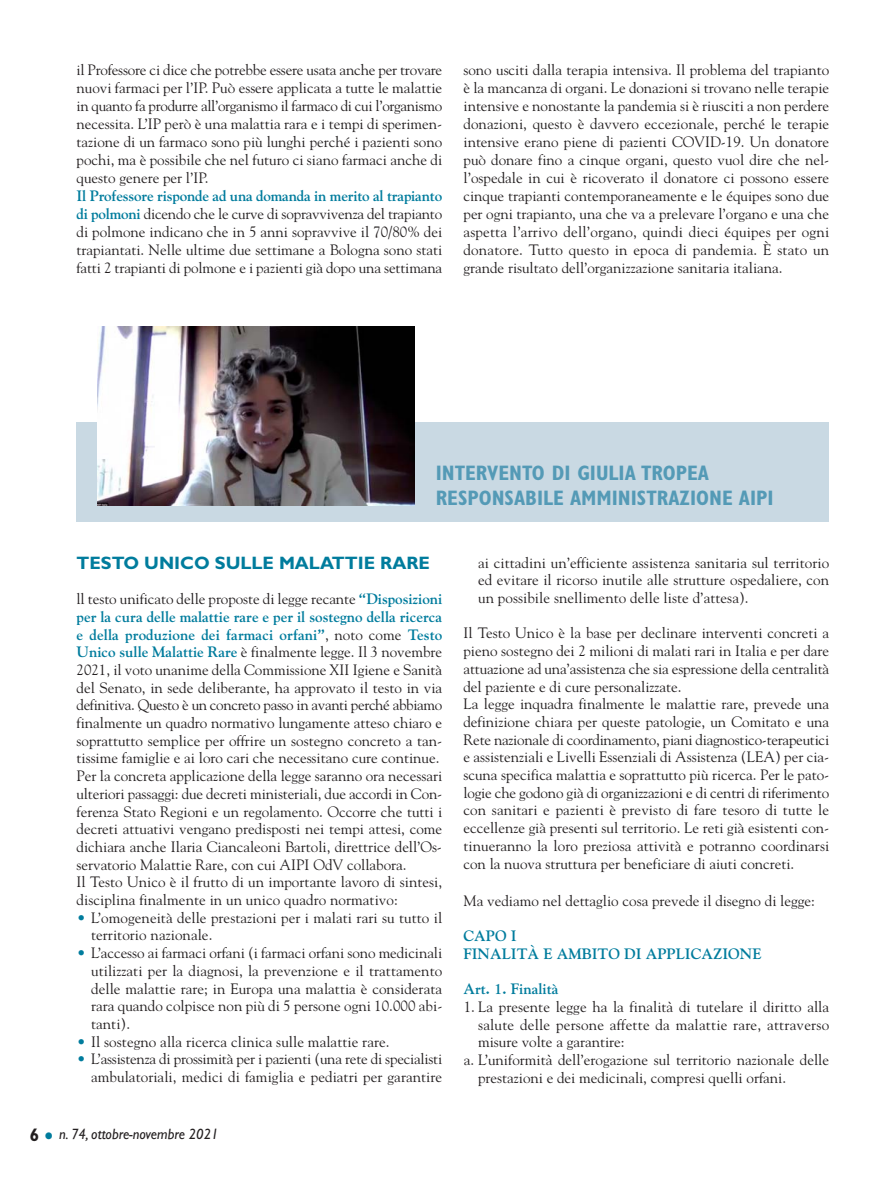
<style>
.page{position:relative;width:893px;height:1178px;background:#fff}
.page>*{position:absolute;margin:0;border:0;box-sizing:border-box;transform-origin:0 0}
.t1{font:700 condensed 21px/25.2px "Gill Sans";color:#549ab6}
.t2{font:700 18px "Gill Sans";color:#007c9d}
.t3{font:15px/17.7px "Goudy";color:#231f20;text-align:justify}
.t4{font:700 15px/17.7px "Goudy";color:#007c9d}
.t5{font:italic 15px "Gill Sans";color:#231f20;scale:.95 1}
.s1{font-weight:700;color:#007c9d}
.s2{color:#007c9d}
.s3{font-weight:700;font-style:normal;font-size:18px}
.s4{font-weight:700;font-style:normal;font-size:24px;color:#007c9d}
.s5{font-family:"Calibri"}
</style>
<div class="page">
<div style="left:77px;top:422px;width:752px;height:99px;background:#c9d9e3"></div>
<img style="left:98px;top:327px;width:317px;height:178px">
<p class="t3" style="left:77px;top:62px;width:367px">il Professore ci dice che potrebbe essere usata anche per trovare nuovi farmaci per l’IP. Può essere applicata a tutte le malattie in quanto fa produrre all’organismo il farmaco di cui l’organismo necessita. L’IP però è una malattia rara e i tempi di sperimen&shy;tazione di un farmaco sono più lunghi perché i pazienti sono pochi, ma è possibile che nel futuro ci siano farmaci anche di questo genere per l’IP.</p>
<p class="t3" style="left:77px;top:188px;width:367px"><span class="s1">Il Professore risponde ad una domanda in merito al trapianto di polmoni</span> dicendo che le curve di sopravvivenza del trapianto di polmone indicano che in 5 anni sopravvive il 70/80% dei trapiantati. Nelle ultime due settimane a Bologna sono stati fatti 2 trapianti di polmone e i pazienti già dopo una settimana</p>
<p class="t3" style="left:463px;top:62px;width:367px">sono usciti dalla terapia intensiva. Il problema del trapianto è la mancanza di organi. Le donazioni si trovano nelle terapie intensive e nonostante la pandemia si è riusciti a non perdere donazioni, questo è davvero eccezionale, perché le terapie intensive erano piene di pazienti COVID-19. Un donatore può donare fino a cinque organi, questo vuol dire che nel&shy;l’ospedale in cui è ricoverato il donatore ci possono essere cinque trapianti contemporaneamente e le équipes sono due per ogni trapianto, una che va a prelevare l’organo e una che aspetta l’arrivo dell’organo, quindi dieci équipes per ogni donatore. Tutto questo in epoca di pandemia. È stato un grande risultato dell’organizzazione sanitaria italiana.</p>
<h1 class="t1" style="left:436px;top:462px;width:339px">INTERVENTO DI GIULIA TROPEA<br>RESPONSABILE AMMINISTRAZIONE AIPI</h1>
<p class="t2" style="left:77px;top:556px;width:355px">TESTO UNICO SULLE MALATTIE RARE</p>
<p class="t3" style="left:77px;top:591px;width:367px;text-align:left">ll testo unificato delle proposte di legge recante <span class="s1">“Disposizioni per la cura delle malattie rare e per il sostegno della ricerca e della produzione dei farmaci orfani”</span>, noto come <span class="s1">Testo Unico sulle Malattie Rare</span> è finalmente legge. Il 3 novembre 2021, il voto unanime della Commissione XII Igiene e Sanità del Senato, in sede deliberante, ha approvato il testo in via definitiva. Questo è un concreto passo in avanti perché abbiamo finalmente un quadro normativo lungamente atteso chiaro e soprattutto semplice per offrire un sostegno concreto a tan&shy;tissime famiglie e ai loro cari che necessitano cure continue.<br>Per la concreta applicazione della legge saranno ora necessari ulteriori passaggi: due decreti ministeriali, due accordi in Con&shy;ferenza Stato Regioni e un regolamento. Occorre che tutti i decreti attuativi vengano predisposti nei tempi attesi, come dichiara anche Ilaria Ciancaleoni Bartoli, direttrice dell’Os&shy;servatorio Malattie Rare, con cui AIPI OdV collabora.<br>Il Testo Unico è il frutto di un importante lavoro di sintesi, disciplina finalmente in un unico quadro normativo:</p>
<p class="t3" style="left:91px;top:910px;width:353px;text-indent:-14px"><span class="s2">•</span> L’omogeneità delle prestazioni per i malati rari su tutto il territorio nazionale.</p>
<p class="t3" style="left:91px;top:945px;width:353px;text-indent:-14px"><span class="s2">•</span> L’accesso ai farmaci orfani (i farmaci orfani sono medicinali utilizzati per la diagnosi, la prevenzione e il trattamento delle malattie rare; in Europa una malattia è considerata rara quando colpisce non più di 5 persone ogni 10.000 abi&shy;tanti).</p>
<p class="t3" style="left:77px;top:1034px;width:314px"><span class="s2">•</span> Il sostegno alla ricerca clinica sulle malattie rare.</p>
<p class="t3" style="left:77px;top:1051px;width:367px;text-align:right"><span class="s2">•</span> L’assistenza di prossimità per i pazienti (una rete di specialisti ambulatoriali, medici di famiglia e pediatri per garantire</p>
<p class="t5" style="left:30px;top:1129px;width:200px"><span class="s3">6</span> <span class="s4">•</span> n. 74, ottobre-novembre 2021</p>
<p class="t3" style="left:478px;top:555px;width:353px">ai cittadini un’efficiente assistenza sanitaria sul territorio ed evitare il ricorso inutile alle strutture ospedaliere, con un possibile snellimento delle liste d’attesa).</p>
<p class="t3" style="left:463px;top:625px;width:367px;text-align:left">Il Testo Unico è la base per declinare interventi concreti a pieno sostegno dei 2 milioni di malati rari in Italia e per dare attuazione ad una’assistenza che sia espressione della centralità del paziente e di cure personalizzate.<br>La legge inquadra finalmente le malattie rare, prevede una definizione chiara per queste patologie, un Comitato e una Rete nazionale di coordinamento, piani diagnostico-terapeutici e assistenziali e Livelli Essenziali di Assistenza (LEA) per cia&shy;scuna specifica malattia e soprattutto più ricerca. Per le pato&shy;logie che godono già di organizzazioni e di centri di riferimento con sanitari e pazienti è previsto di fare tesoro di tutte le eccellenze già presenti sul territorio. Le reti già esistenti con&shy;tinueranno la loro preziosa attività e potranno coordinarsi con la nuova struttura per beneficiare di aiuti concreti.</p>
<p class="t3" style="left:463px;top:893px;width:353px">Ma vediamo nel dettaglio cosa prevede il disegno di legge:</p>
<p class="t4" style="left:463px;top:928px;width:300px">CAPO I<br>FINALITÀ E AMBITO DI APPLICAZIONE</p>
<p class="t4" style="left:463px;top:981px;width:96px">Art. 1. Finalità</p>
<p class="t3" style="left:464px;top:999px;width:367px">1. La presente legge ha la finalita<span class="s5">̀</span>di tutelare il diritto alla</p>
<p class="t3" style="left:478px;top:1017px;width:353px">salute delle persone affette da malattie rare, attraverso</p>
<p class="t3" style="left:478px;top:1034px;width:148px">misure volte a garantire:</p>
<p class="t3" style="left:464px;top:1052px;width:367px">a. L’uniformita<span class="s5">̀</span>dell’erogazione sul territorio nazionale delle</p>
<p class="t3" style="left:478px;top:1070px;width:309px">prestazioni e dei medicinali, compresi quelli orfani.</p>
</div>
